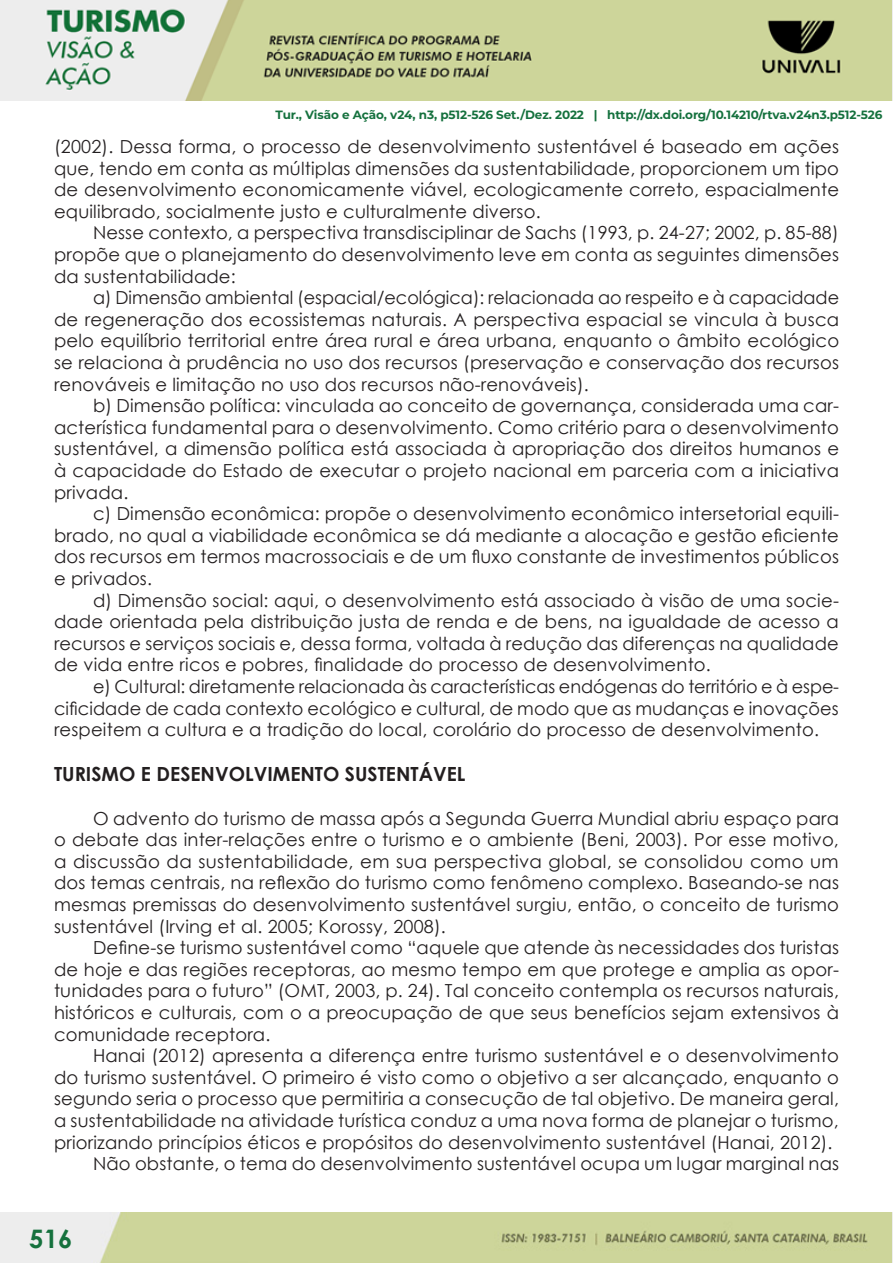
<style>
.page{position:relative;width:893px;height:1263px;background:#fff}
.page>*{position:absolute;margin:0;border:0;box-sizing:border-box;transform-origin:0 0}
.t1{font:700 25.5px "Century Gothic";color:#15713d}
.subtitulo{font:700 19.5px "Century Gothic";color:#231f20}
.text{font:18px/21.6px "Century Gothic";letter-spacing:.01em;color:#231f20;text-align:justify}
.t2{font:700 12px "Montserrat";letter-spacing:-.01em;color:#15713e}
</style>
<div class="page">
<img style="left:0;top:0;width:893px;height:100px">
<img style="left:0;top:1213px;width:893px;height:50px">
<p class="t2" style="left:276px;top:106px;width:608px">Tur., Visão e Ação, v24, n3, p512-526 Set./Dez. 2022 | http://dx.doi.org/10.14210/rtva.v24n3.p512-526</p>
<p class="text" style="left:54px;top:135px;width:787px">(2002). Dessa forma, o processo de desenvolvimento sustentável é baseado em ações que, tendo em conta as múltiplas dimensões da sustentabilidade, proporcionem um tipo de desenvolvimento economicamente viável, ecologicamente correto, espacialmente equilibrado, socialmente justo e culturalmente diverso.</p>
<p class="text" style="left:54px;top:222px;width:786px;text-indent:39px">Nesse contexto, a perspectiva transdisciplinar de Sachs (1993, p. 24-27; 2002, p. 85-88) propõe que o planejamento do desenvolvimento leve em conta as seguintes dimensões da sustentabilidade:</p>
<p class="text" style="left:54px;top:287px;width:787px;text-indent:39px">a) Dimensão ambiental (espacial/ecológica): relacionada ao respeito e à capacidade de regeneração dos ecossistemas naturais. A perspectiva espacial se vincula à busca pelo equilíbrio territorial entre área rural e área urbana, enquanto o âmbito ecológico se relaciona à prudência no uso dos recursos (preservação e conservação dos recursos renováveis e limitação no uso dos recursos não-renováveis).</p>
<p class="text" style="left:54px;top:395px;width:787px;text-indent:39px">b) Dimensão política: vinculada ao conceito de governança, considerada uma car&shy;acterística fundamental para o desenvolvimento. Como critério para o desenvolvimento sustentável, a dimensão política está associada à apropriação dos direitos humanos e à capacidade do Estado de executar o projeto nacional em parceria com a iniciativa privada.</p>
<p class="text" style="left:54px;top:503px;width:786px;text-indent:39px">c) Dimensão econômica: propõe o desenvolvimento econômico intersetorial equili&shy;brado, no qual a viabilidade econômica se dá mediante a alocação e gestão eficiente dos recursos em termos macrossociais e de um fluxo constante de investimentos públicos e privados.</p>
<p class="text" style="left:54px;top:589px;width:786px;text-indent:39px">d) Dimensão social: aqui, o desenvolvimento está associado à visão de uma socie&shy;dade orientada pela distribuição justa de renda e de bens, na igualdade de acesso a recursos e serviços sociais e, dessa forma, voltada à redução das diferenças na qualidade de vida entre ricos e pobres, finalidade do processo de desenvolvimento.</p>
<p class="text" style="left:54px;top:675px;width:786px;text-indent:39px">e) Cultural: diretamente relacionada às características endógenas do território e à espe&shy;cificidade de cada contexto ecológico e cultural, de modo que as mudanças e inovações respeitem a cultura e a tradição do local, corolário do processo de desenvolvimento.</p>
<p class="subtitulo" style="left:54px;top:759px;width:413px">TURISMO E DESENVOLVIMENTO SUSTENTÁVEL</p>
<p class="text" style="left:54px;top:807px;width:786px;text-indent:39px">O advento do turismo de massa após a Segunda Guerra Mundial abriu espaço para o debate das inter-relações entre o turismo e o ambiente (Beni, 2003). Por esse motivo, a discussão da sustentabilidade, em sua perspectiva global, se consolidou como um dos temas centrais, na reflexão do turismo como fenômeno complexo. Baseando-se nas mesmas premissas do desenvolvimento sustentável surgiu, então, o conceito de turismo sustentável (Irving et al. 2005; Korossy, 2008).</p>
<p class="text" style="left:54px;top:936px;width:787px;text-indent:39px">Define-se turismo sustentável como “aquele que atende às necessidades dos turistas de hoje e das regiões receptoras, ao mesmo tempo em que protege e amplia as opor&shy;tunidades para o futuro” (OMT, 2003, p. 24). Tal conceito contempla os recursos naturais, históricos e culturais, com o a preocupação de que seus benefícios sejam extensivos à comunidade receptora.</p>
<p class="text" style="left:54px;top:1044px;width:786px;text-indent:39px">Hanai (2012) apresenta a diferença entre turismo sustentável e o desenvolvimento do turismo sustentável. O primeiro é visto como o objetivo a ser alcançado, enquanto o segundo seria o processo que permitiria a consecução de tal objetivo. De maneira geral, a sustentabilidade na atividade turística conduz a uma nova forma de planejar o turismo, priorizando princípios éticos e propósitos do desenvolvimento sustentável (Hanai, 2012).</p>
<p class="text" style="left:93px;top:1152px;width:748px">Não obstante, o tema do desenvolvimento sustentável ocupa um lugar marginal nas</p>
<h1 class="t1" style="left:29px;top:1220px;width:45px">516</h1>
</div>
